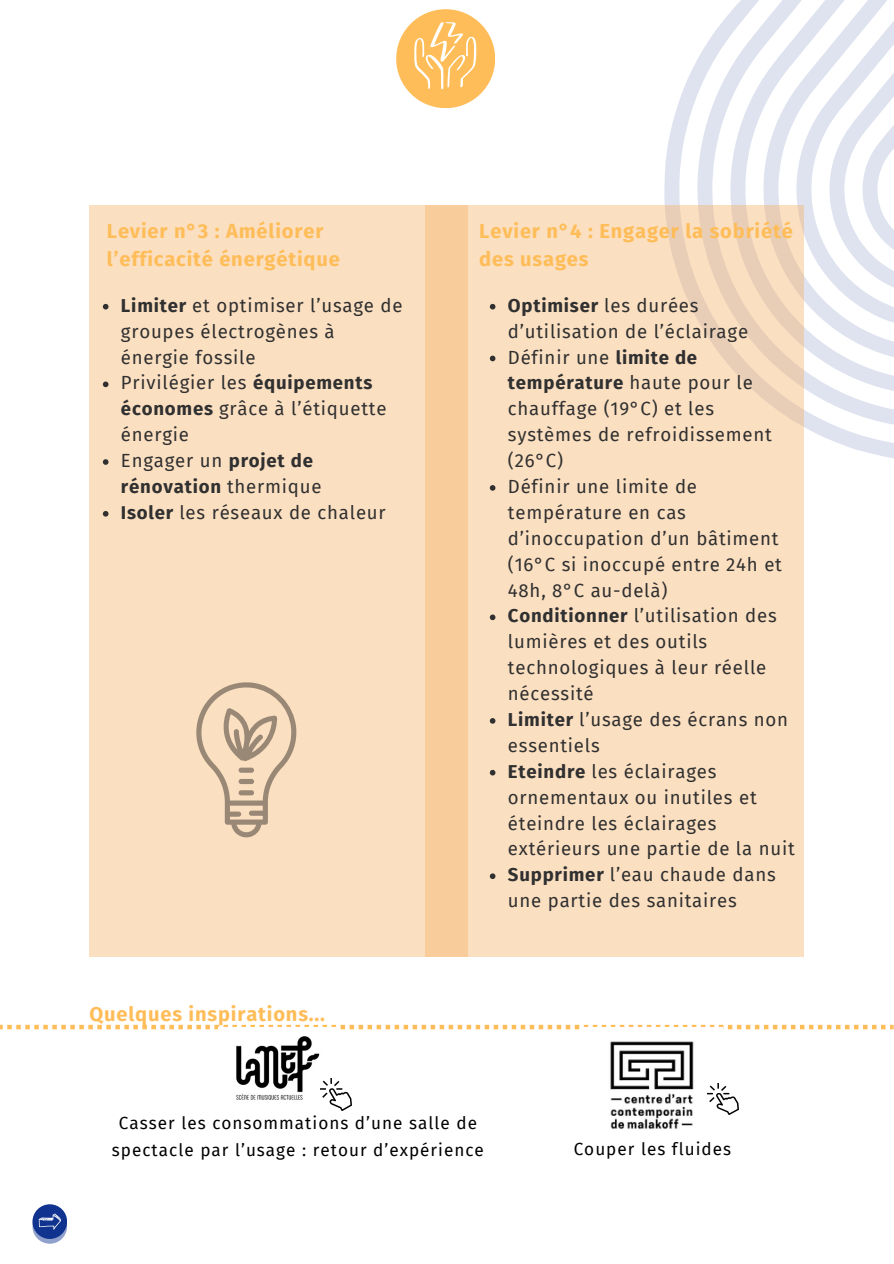
<style>
.page{position:relative;width:894px;height:1264px;background:#fff}
.page>*{position:absolute;margin:0;border:0;box-sizing:border-box;transform-origin:0 0}
.t1{font:700 20.1px/28.2px "Fira Sans";letter-spacing:.04em;color:#ffbd59}
.t2{font:18.6px/25.8px "Fira Sans";letter-spacing:.04em;color:#303030}
.t3{font:17.1px/27px "Fira Sans";letter-spacing:.06em;color:#000;text-align:center}
.s1{font-weight:700}
</style>
<div class="page">
<svg style="left:646px;top:70px;width:247px;height:388px"></svg>
<svg style="left:692px;top:0;width:201px;height:433px"></svg>
<svg style="left:0;top:1024px;width:893px;height:5px"></svg>
<div style="left:89px;top:206px;width:379px;height:751px;background:#fbdfc1"></div>
<svg style="left:425px;top:206px;width:379px;height:751px;background:#fadcbc"></svg>
<div style="left:396px;top:9px;width:99px;height:99px;background:#ffbd59;border-radius:50%"></div>
<svg style="left:405px;top:9px;width:81px;height:80px"></svg>
<svg style="left:196px;top:682px;width:101px;height:155px"></svg>
<div style="left:238px;top:767px;width:16px;height:5px;background:#998876;border-radius:3px"></div>
<div style="left:238px;top:779px;width:16px;height:5px;background:#998876;border-radius:3px"></div>
<div style="left:238px;top:790px;width:16px;height:5px;background:#998876;border-radius:3px"></div>
<img style="left:218px;top:1027px;width:117px;height:73px">
<img style="left:320px;top:1078px;width:31px;height:32px">
<svg style="left:32px;top:1204px;width:35px;height:34px"></svg>
<svg style="left:32px;top:1208px;width:35px;height:35px"></svg>
<svg style="left:38px;top:1213px;width:23px;height:16px"></svg>
<img style="left:582px;top:1027px;width:140px;height:102px">
<svg style="left:103px;top:304px;width:5px;height:5px"></svg>
<svg style="left:103px;top:381px;width:5px;height:6px"></svg>
<svg style="left:103px;top:459px;width:5px;height:6px"></svg>
<svg style="left:103px;top:511px;width:5px;height:5px"></svg>
<svg style="left:489px;top:304px;width:6px;height:5px"></svg>
<svg style="left:489px;top:355px;width:6px;height:6px"></svg>
<svg style="left:489px;top:485px;width:6px;height:5px"></svg>
<svg style="left:489px;top:614px;width:6px;height:6px"></svg>
<svg style="left:489px;top:718px;width:6px;height:5px"></svg>
<svg style="left:489px;top:769px;width:6px;height:6px"></svg>
<svg style="left:489px;top:873px;width:6px;height:6px"></svg>
<img style="left:707px;top:1083px;width:31px;height:31px">
<p class="t1" style="left:107px;top:217px;width:234px">Levier n°3 : Améliorer l’efficacité énergétique</p>
<h1 class="t1" style="left:479px;top:217px;width:315px">Levier n°4 : Engager la sobriété des usages</h1>
<p class="t2" style="left:121px;top:292px;width:283px"><span class="s1">Limiter</span> et optimiser l’usage de groupes électrogènes à énergie fossile</p>
<p class="t2" style="left:121px;top:370px;width:267px">Privilégier les <span class="s1">équipements économes</span> grâce à l’étiquette énergie</p>
<p class="t2" style="left:121px;top:448px;width:202px">Engager un <span class="s1">projet de rénovation</span> thermique</p>
<p class="t2" style="left:121px;top:499px;width:266px"><span class="s1">Isoler</span> les réseaux de chaleur</p>
<p class="t2" style="left:508px;top:292px;width:241px"><span class="s1">Optimiser</span> les durées d’utilisation de l’éclairage</p>
<p class="t2" style="left:508px;top:344px;width:265px">Définir une <span class="s1">limite de température</span> haute pour le chauffage (19°C) et les systèmes de refroidissement (26°C)</p>
<p class="t2" style="left:508px;top:474px;width:275px">Définir une limite de température en cas d’inoccupation d’un bâtiment (16°C si inoccupé entre 24h et<br>48h, 8°C au-delà)</p>
<p class="t2" style="left:508px;top:603px;width:270px"><span class="s1">Conditionner</span> l’utilisation des lumières et des outils technologiques à leur réelle nécessité</p>
<p class="t2" style="left:508px;top:706px;width:281px"><span class="s1">Limiter</span> l’usage des écrans non essentiels</p>
<p class="t2" style="left:508px;top:758px;width:288px"><span class="s1">Eteindre</span> les éclairages ornementaux ou inutiles et éteindre les éclairages extérieurs une partie de la nuit</p>
<p class="t2" style="left:508px;top:862px;width:269px"><span class="s1">Supprimer</span> l’eau chaude dans une partie des sanitaires</p>
<p class="t1" style="left:89px;top:1000px;width:237px">Quelques inspirations...</p>
<p class="t3" style="left:112px;top:1109px;width:373px">Casser les consommations d’une salle de spectacle par l’usage : retour d’expérience</p>
<h1 class="t3" style="left:573px;top:1135px;width:159px">Couper les fluides</h1>
</div>
